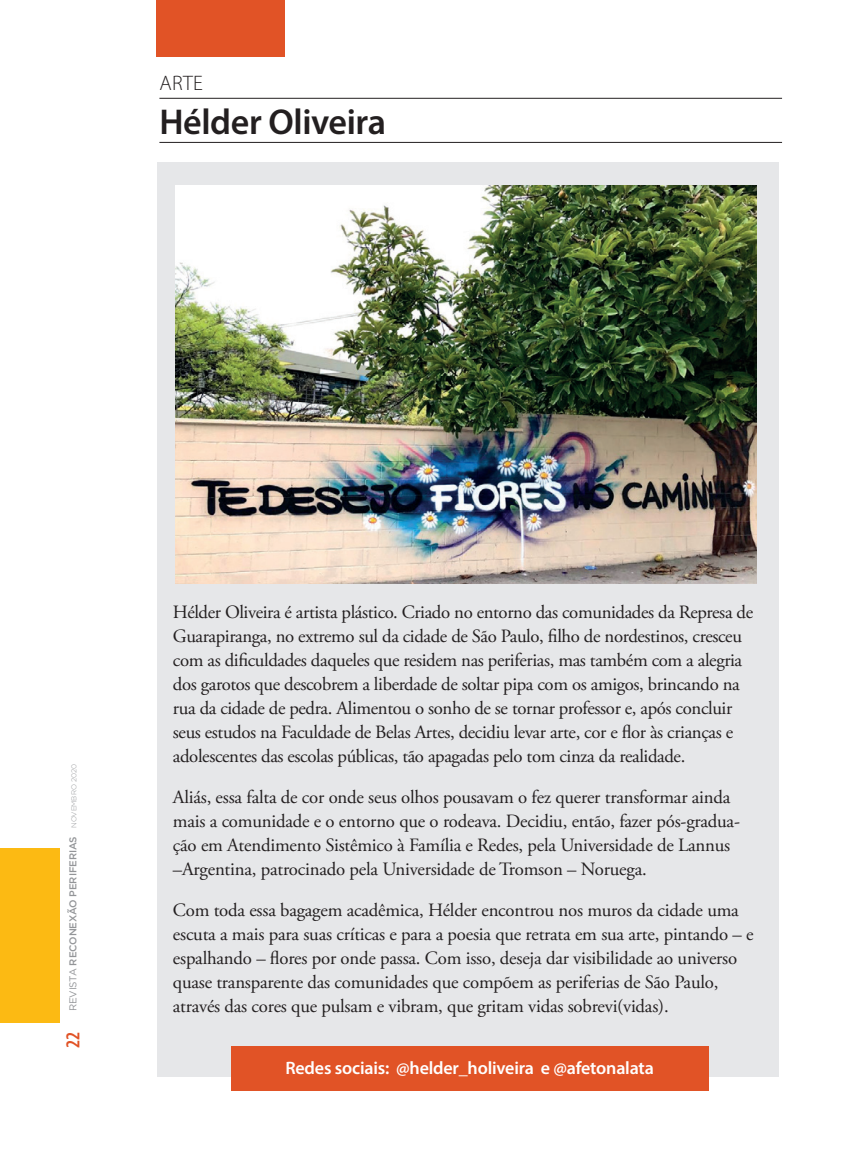
<style>
.page{position:relative;width:851px;height:1149px;background:#fff}
.page>*{position:absolute;margin:0;border:0;box-sizing:border-box;transform-origin:0 0}
.t1{font:600 36px "Myriad Pro";letter-spacing:-.01em;color:#231f20}
.t2{font:300 21px "Myriad Pro";color:#231f20}
.t3{font:18.75px/24px "Adobe Garamond Pro";letter-spacing:-.01em;color:#231f20}
.t4{font:600 18px "Myriad Pro";letter-spacing:-.01em;color:#fff}
.t5{font:500 9.9px "Gotham";letter-spacing:-.01em;color:#939598}
.s1{font-family:"Myriad Pro";font-weight:600;font-stretch:condensed;font-size:19.95px;color:#e15326}
.s2{font-weight:400}
.s3{font-weight:300;font-size:7.05px}
</style>
<div class="page">
<div style="left:156px;top:0;width:128px;height:56px;background:#e15326"></div>
<div style="left:0;top:848px;width:59px;height:174px;background:#fcba13"></div>
<div style="left:157px;top:162px;width:621px;height:914px;background:#e6e7e9"></div>
<hr style="left:159px;top:98px;width:623px;height:1px;background:#231f20">
<hr style="left:159px;top:142px;width:623px;height:1px;background:#231f20">
<img style="left:175px;top:185px;width:581px;height:398px">
<div style="left:231px;top:1045px;width:477px;height:45px;background:#e15326"></div>
<p class="t2" style="left:160px;top:70px;width:45px">ARTE</p>
<h1 class="t1" style="left:159px;top:99px;width:228px">Hélder Oliveira</h1>
<p class="t5" style="left:67px;top:1047px;width:285px;rotate:-90deg"><span class="s1">22</span> <span class="s2">REVISTA</span> RECONEXÃO PERIFERIAS <span class="s3">NOVEMBRO 2020</span></p>
<p class="t3" style="left:173px;top:600px;width:581px">Hélder Oliveira é artista plástico. Criado no entorno das comunidades da Represa de Guarapiranga, no extremo sul da cidade de São Paulo, filho de nordestinos, cresceu com as dificuldades daqueles que residem nas periferias, mas também com a alegria dos garotos que descobrem a liberdade de soltar pipa com os amigos, brincando na rua da cidade de pedra. Alimentou o sonho de se tornar professor e, após concluir seus estudos na Faculdade de Belas Artes, decidiu levar arte, cor e flor às crianças e adolescentes das escolas públicas, tão apagadas pelo tom cinza da realidade.</p>
<p class="t3" style="left:173px;top:785px;width:568px">Aliás, essa falta de cor onde seus olhos pousavam o fez querer transformar ainda mais a comunidade e o entorno que o rodeava. Decidiu, então, fazer pós-gradua&shy;ção em Atendimento Sistêmico à Família e Redes, pela Universidade de Lannus –Argentina, patrocinado pela Universidade de Tromson – Noruega.</p>
<p class="t3" style="left:173px;top:898px;width:582px">Com toda essa bagagem acadêmica, Hélder encontrou nos muros da cidade uma escuta a mais para suas críticas e para a poesia que retrata em sua arte, pintando – e espalhando – flores por onde passa. Com isso, deseja dar visibilidade ao universo quase transparente das comunidades que compõem as periferias de São Paulo, através das cores que pulsam e vibram, que gritam vidas sobrevi(vidas).</p>
<p class="t4" style="left:285px;top:1055px;width:370px">Redes sociais: @helder_holiveira e @afetonalata</p>
</div>
